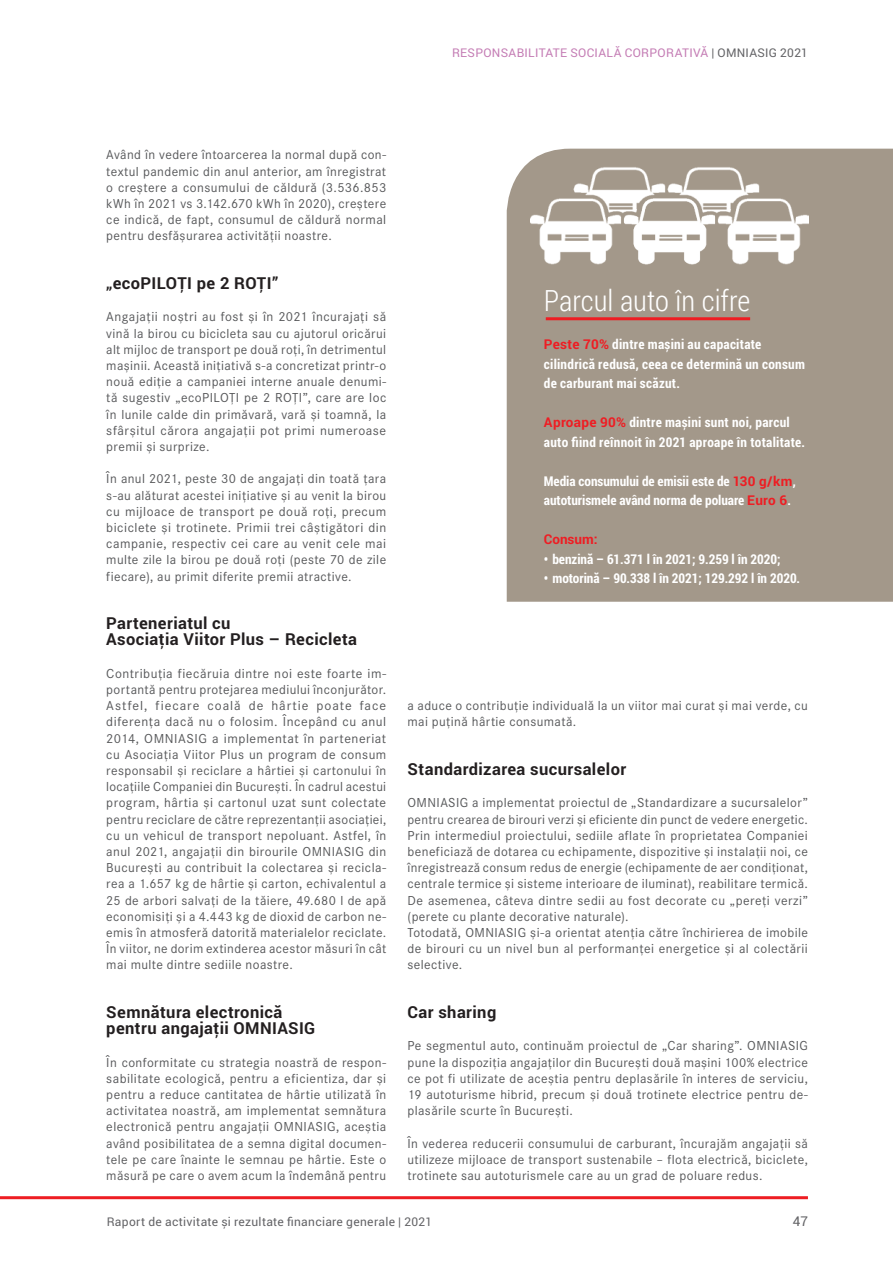
<style>
.page{position:relative;width:893px;height:1263px;background:#fff}
.page>*{position:absolute;margin:0;border:0;box-sizing:border-box;transform-origin:0 0}
.t1{font:300 29.1px "Roboto Condensed";color:#fff}
.Justified{font:700 16.5px/16.2px "Roboto";letter-spacing:.025em;color:#231f20}
.Justified-2{font:13.5px/16.2px "Corporate S";letter-spacing:.03em;color:#57585a;text-align:justify}
.t2{font:700 13.5px/19.5px "Roboto Condensed";letter-spacing:.015em;color:#fff}
.t3{font:700 13.5px/19.5px "Roboto Condensed";letter-spacing:-.005em;color:#fff}
.t4{font:700 13.5px "Roboto";letter-spacing:-.005em;color:#ee1d23}
.t5{font:13.5px "Roboto";color:#636366}
.t6{font:12px "Roboto";letter-spacing:.025em;color:#636366}
.t7{font:12px "Roboto";letter-spacing:.025em;color:#c47cb4}
.s1{color:#636366}
.s2{font-family:"Roboto";color:#ee1d23}
</style>
<div class="page">
<div style="left:507px;top:149px;width:386px;height:453px;background:#a3988a"></div>
<img style="left:530px;top:162px;width:94px;height:111px">
<img style="left:624px;top:162px;width:184px;height:111px">
<hr style="left:546px;top:317px;width:204px;height:3px;background:#ee1d23">
<hr style="left:0;top:1196px;width:808px;height:3px;background:#ee1d23">
<p class="t7" style="left:452px;top:45px;width:357px">RESPONSABILITATE SOCIALĂ CORPORATIVĂ <span class="s1">| OMNIASIG 2021</span></p>
<p class="Justified-2" style="left:106px;top:147px;width:281px">Având în vedere întoarcerea la normal după con&shy;textul pandemic din anul anterior, am înregistrat o creștere a consumului de căldură (3.536.853 kWh în 2021 vs 3.142.670 kWh în 2020), creștere ce indică, de fapt, consumul de căldură normal pentru desfășurarea activității noastre.</p>
<p class="Justified" style="left:106px;top:274px;width:173px">„ecoPILOȚI pe 2 ROȚI”</p>
<p class="Justified-2" style="left:106px;top:309px;width:281px">Angajații noștri au fost și în 2021 încurajați să vină la birou cu bicicleta sau cu ajutorul oricărui alt mijloc de transport pe două roți, în detrimentul mașinii. Această inițiativă s-a concretizat printr-o nouă ediție a campaniei interne anuale denumi&shy;tă sugestiv „ecoPILOȚI pe 2 ROȚI”, care are loc în lunile calde din primăvară, vară și toamnă, la sfârșitul cărora angajații pot primi numeroase premii și surprize.</p>
<p class="Justified-2" style="left:106px;top:471px;width:281px">În anul 2021, peste 30 de angajați din toată țara s-au alăturat acestei inițiative și au venit la birou cu mijloace de transport pe două roți, precum biciclete și trotinete. Primii trei câștigători din campanie, respectiv cei care au venit cele mai multe zile la birou pe două roți (peste 70 de zile fiecare), au primit diferite premii atractive.</p>
<p class="Justified" style="left:106px;top:614px;width:252px">Parteneriatul cu<br>Asociația Viitor Plus – Recicleta</p>
<p class="Justified-2" style="left:106px;top:665px;width:281px">Contribuția fiecăruia dintre noi este foarte im&shy;portantă pentru protejarea mediului înconjurător.</p>
<p class="Justified-2" style="left:106px;top:698px;width:281px">Astfel, fiecare coală de hârtie poate face diferența dacă nu o folosim. Începând cu anul 2014, OMNIASIG a implementat în parteneriat cu Asociația Viitor Plus un program de consum responsabil și reciclare a hârtiei și cartonului în locațiile Companiei din București. În cadrul acestui program, hârtia și cartonul uzat sunt colectate pentru reciclare de către reprezentanții asociației, cu un vehicul de transport nepoluant. Astfel, în anul 2021, angajații din birourile OMNIASIG din București au contribuit la colectarea și recicla&shy;rea a 1.657 kg de hârtie și carton, echivalentul a 25 de arbori salvați de la tăiere, 49.680 l de apă economisiți și a 4.443 kg de dioxid de carbon ne&shy;emis în atmosferă datorită materialelor reciclate.<br>În viitor, ne dorim extinderea acestor măsuri în cât mai multe dintre sediile noastre.</p>
<p class="Justified" style="left:106px;top:1003px;width:178px">Semnătura electronică</p>
<p class="Justified" style="left:106px;top:1019px;width:210px">pentru angajații OMNIASIG</p>
<p class="Justified-2" style="left:106px;top:1054px;width:281px">În conformitate cu strategia noastră de respon&shy;sabilitate ecologică, pentru a eficientiza, dar și pentru a reduce cantitatea de hârtie utilizată în activitatea noastră, am implementat semnătura electronică pentru angajații OMNIASIG, aceștia având posibilitatea de a semna digital documen&shy;tele pe care înainte le semnau pe hârtie. Este o măsură pe care o avem acum la îndemână pentru</p>
<p class="t1" style="left:544px;top:281px;width:208px">Parcul auto în cifre</p>
<p class="t2" style="left:544px;top:334px;width:263px"><span class="s2">Peste 70%</span> dintre mașini au capacitate cilindrică redusă, ceea ce determină un consum de carburant mai scăzut.</p>
<p class="t2" style="left:544px;top:412px;width:263px"><span class="s2">Aproape 90%</span> dintre mașini sunt noi, parcul auto fiind reînnoit în 2021 aproape în totalitate.</p>
<p class="t3" style="left:544px;top:471px;width:253px">Media consumului de emisii este de <span class="s2">130 g/km</span>, autoturismele având norma de poluare <span class="s2">Euro 6</span>.</p>
<p class="t4" style="left:544px;top:530px;width:55px">Consum:</p>
<p class="t3" style="left:544px;top:549px;width:238px">• benzină – 61.371 l în 2021; 9.259 l în 2020;</p>
<p class="t3" style="left:544px;top:568px;width:258px">• motorină – 90.338 l în 2021; 129.292 l în 2020.</p>
<p class="Justified-2" style="left:407px;top:698px;width:402px">a aduce o contribuție individuală la un viitor mai curat și mai verde, cu mai puțină hârtie consumată.</p>
<p class="Justified" style="left:407px;top:760px;width:220px">Standardizarea sucursalelor</p>
<p class="Justified-2" style="left:407px;top:795px;width:402px">OMNIASIG a implementat proiectul de „Standardizare a sucursalelor” pentru crearea de birouri verzi și eficiente din punct de vedere energetic.<br>Prin intermediul proiectului, sediile aflate în proprietatea Companiei beneficiază de dotarea cu echipamente, dispozitive și instalații noi, ce înregistrează consum redus de energie (echipamente de aer condiționat, centrale termice și sisteme interioare de iluminat), reabilitare termică.<br>De asemenea, câteva dintre sedii au fost decorate cu „pereți verzi” (perete cu plante decorative naturale).</p>
<p class="Justified-2" style="left:407px;top:924px;width:402px">Totodată, OMNIASIG și-a orientat atenția către închirierea de imobile de birouri cu un nivel bun al performanței energetice și al colectării selective.</p>
<p class="Justified" style="left:407px;top:1003px;width:90px">Car sharing</p>
<p class="Justified-2" style="left:407px;top:1038px;width:402px">Pe segmentul auto, continuăm proiectul de „Car sharing”. OMNIASIG pune la dispoziția angajaților din București două mașini 100% electrice ce pot fi utilizate de aceștia pentru deplasările în interes de serviciu, 19 autoturisme hibrid, precum și două trotinete electrice pentru de&shy;plasările scurte în București.</p>
<p class="Justified-2" style="left:407px;top:1135px;width:402px">În vederea reducerii consumului de carburant, încurajăm angajații să utilizeze mijloace de transport sustenabile – flota electrică, biciclete, trotinete sau autoturismele care au un grad de poluare redus.</p>
<p class="t6" style="left:107px;top:1213px;width:327px">Raport de activitate și rezultate financiare generale | 2021</p>
<p class="t5" style="left:793px;top:1212px;width:17px">47</p>
</div>
